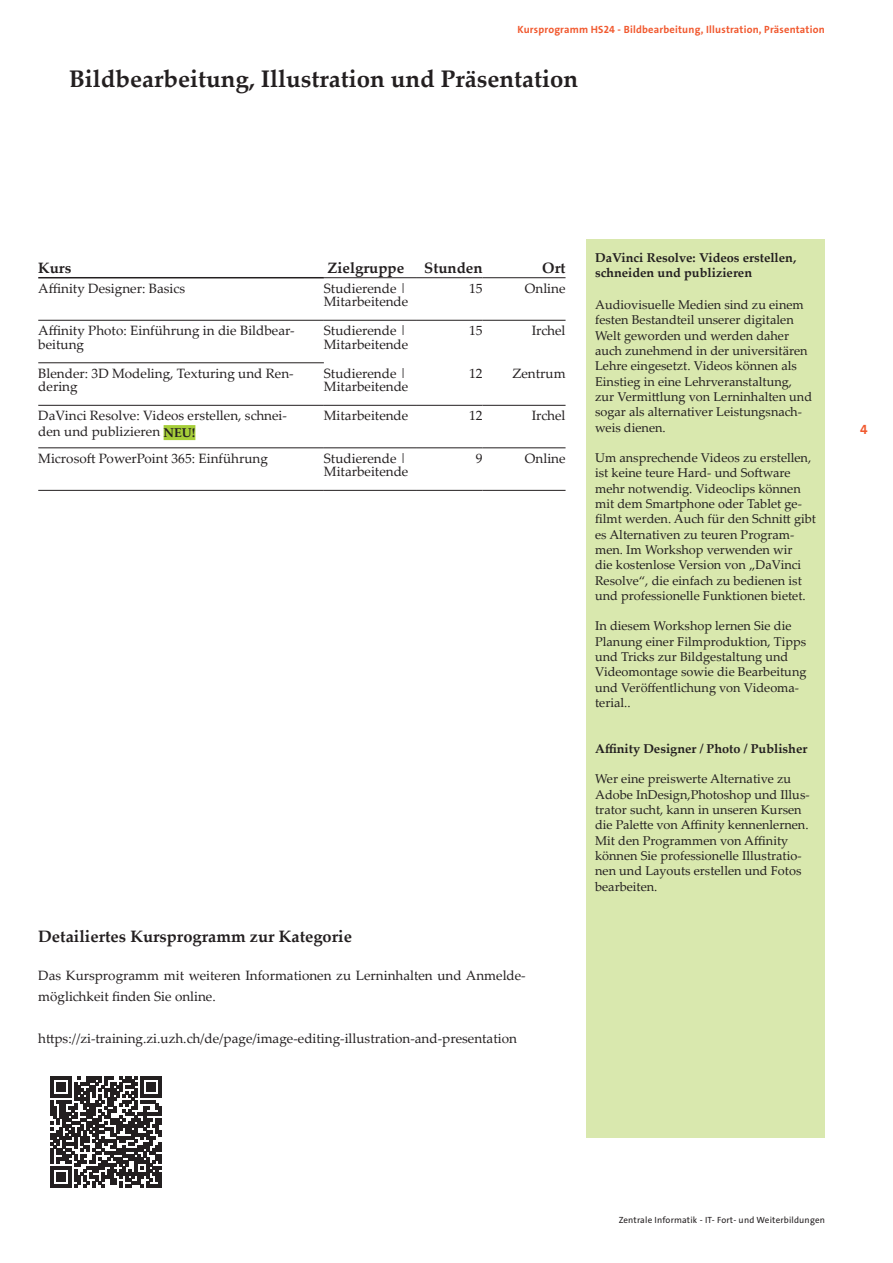
<style>
.page{position:relative;width:893px;height:1263px;background:#fff}
.page>*{position:absolute;margin:0;border:0;box-sizing:border-box;transform-origin:0 0}
.t1{font:700 24px "Palatino Linotype";color:#231f20}
.t2{font:700 16.5px "Palatino Linotype";color:#231f20}
.t3{font:700 15px "Palatino Linotype";color:#231f20}
.t4{font:13.5px/13.5px "Palatino Linotype";color:#231f20}
.t5{font:13.5px "The Sans LP7 Bld";color:#f1592f}
.t6{font:12.75px/15.3px "Palatino Linotype";color:#231f20}
.t7{font:700 12.75px/15.3px "Palatino Linotype";color:#231f20}
.t8{font:10.5px "The Sans LP7 Bld";letter-spacing:.02em;color:#f1592f}
.t9{font:9px "The Sans LP5 Plain";letter-spacing:.02em;color:#231f20}
</style>
<div class="page">
<div style="left:587px;top:239px;width:238px;height:898px;background:#d9e8ae"></div>
<hr style="left:38px;top:320px;width:286px;height:1px;background:#231f20">
<hr style="left:38px;top:405px;width:286px;height:1px;background:#231f20">
<hr style="left:38px;top:448px;width:286px;height:1px;background:#231f20">
<hr style="left:38px;top:490px;width:286px;height:1px;background:#231f20">
<hr style="left:324px;top:277px;width:92px;height:1px;background:#231f20">
<hr style="left:416px;top:277px;width:67px;height:1px;background:#231f20">
<hr style="left:483px;top:277px;width:83px;height:1px;background:#231f20">
<hr style="left:324px;top:320px;width:92px;height:1px;background:#231f20">
<hr style="left:324px;top:405px;width:92px;height:1px;background:#231f20">
<hr style="left:324px;top:448px;width:92px;height:1px;background:#231f20">
<hr style="left:324px;top:490px;width:92px;height:1px;background:#231f20">
<hr style="left:416px;top:320px;width:67px;height:1px;background:#231f20">
<hr style="left:416px;top:405px;width:67px;height:1px;background:#231f20">
<hr style="left:416px;top:448px;width:67px;height:1px;background:#231f20">
<hr style="left:416px;top:490px;width:67px;height:1px;background:#231f20">
<hr style="left:483px;top:320px;width:83px;height:1px;background:#231f20">
<hr style="left:483px;top:405px;width:83px;height:1px;background:#231f20">
<hr style="left:483px;top:448px;width:83px;height:1px;background:#231f20">
<hr style="left:483px;top:490px;width:83px;height:1px;background:#231f20">
<hr style="left:38px;top:277px;width:286px;height:1px;background:#231f20">
<hr style="left:38px;top:362px;width:286px;height:1px;background:#231f20">
<div style="left:164px;top:425px;width:31px;height:15px;background:#a6ce39"></div>
<svg style="left:50px;top:1076px;width:111px;height:111px"></svg>
<hr style="left:158px;top:1172px;width:3px;height:15px;background:#231f20">
<p class="t8" style="left:518px;top:23px;width:309px">Kursprogramm HS24 - Bildbearbeitung, Illustration, Präsentation</p>
<h1 class="t1" style="left:69px;top:61px;width:511px">Bildbearbeitung, Illustration und Präsentation</h1>
<p class="t3" style="left:38px;top:257px;width:35px">Kurs</p>
<p class="t3" style="left:328px;top:257px;width:78px">Zielgruppe</p>
<p class="t3" style="left:424px;top:257px;width:60px">Stunden</p>
<p class="t3" style="left:542px;top:257px;width:25px">Ort</p>
<p class="t4" style="left:38px;top:281px;width:148px">Affinity Designer: Basics</p>
<p class="t4" style="left:324px;top:281px;width:86px">Studierende |<br>Mitarbeitende</p>
<p class="t4" style="left:469px;top:281px;width:15px">15</p>
<p class="t4" style="left:525px;top:281px;width:42px">Online</p>
<p class="t4" style="left:38px;top:323px;width:258px">Affinity Photo: Einführung in die Bildbear&shy;beitung</p>
<p class="t4" style="left:324px;top:323px;width:86px">Studierende |<br>Mitarbeitende</p>
<p class="t4" style="left:469px;top:323px;width:15px">15</p>
<p class="t4" style="left:532px;top:323px;width:35px">Irchel</p>
<p class="t4" style="left:38px;top:366px;width:257px">Blender: 3D Modeling, Texturing und Ren&shy;dering</p>
<p class="t4" style="left:324px;top:366px;width:86px">Studierende |<br>Mitarbeitende</p>
<p class="t4" style="left:469px;top:366px;width:15px">12</p>
<p class="t4" style="left:512px;top:366px;width:55px">Zentrum</p>
<p class="t4" style="left:38px;top:407px;width:250px;line-height:15.3px">DaVinci Resolve: Videos erstellen, schnei&shy;den und publizieren <sub>NEU!</sub></p>
<p class="t4" style="left:324px;top:408px;width:86px">Mitarbeitende</p>
<p class="t4" style="left:469px;top:408px;width:15px">12</p>
<p class="t4" style="left:532px;top:408px;width:35px">Irchel</p>
<p class="t4" style="left:38px;top:451px;width:231px">Microsoft PowerPoint 365: Einführung</p>
<p class="t4" style="left:324px;top:451px;width:86px">Studierende |<br>Mitarbeitende</p>
<p class="t4" style="left:476px;top:451px;width:8px">9</p>
<p class="t4" style="left:525px;top:451px;width:42px">Online</p>
<p class="t2" style="left:38px;top:925px;width:315px">Detailiertes Kursprogramm zur Kategorie</p>
<p class="t4" style="left:38px;top:965px;width:489px;line-height:21px">Das Kursprogramm mit weiteren Informationen zu Lerninhalten und Anmelde&shy;möglichkeit finden Sie online.</p>
<p class="t4" style="left:38px;top:1031px;width:480px">https://zi-training.zi.uzh.ch/de/page/image-editing-illustration-and-presentation</p>
<p class="t7" style="left:595px;top:249px;width:203px">DaVinci Resolve: Videos erstellen, schneiden und publizieren</p>
<p class="t6" style="left:595px;top:297px;width:219px">Audiovisuelle Medien sind zu einem festen Bestandteil unserer digitalen Welt geworden und werden daher auch zunehmend in der universitären Lehre eingesetzt. Videos können als Einstieg in eine Lehrveranstaltung, zur Vermittlung von Lerninhalten und sogar als alternativer Leistungsnach&shy;weis dienen.</p>
<p class="t6" style="left:595px;top:450px;width:222px">Um ansprechende Videos zu erstellen, ist keine teure Hard- und Software mehr notwendig. Videoclips können mit dem Smartphone oder Tablet ge&shy;filmt werden. Auch für den Schnitt gibt es Alternativen zu teuren Program&shy;men. Im Workshop verwenden wir<br>die kostenlose Version von „DaVinci Resolve“, die einfach zu bedienen ist und professionelle Funktionen bietet.</p>
<p class="t6" style="left:595px;top:618px;width:213px">In diesem Workshop lernen Sie die<br>Planung einer Filmproduktion, Tipps und Tricks zur Bildgestaltung und<br>Videomontage sowie die Bearbeitung und Veröffentlichung von Videoma&shy;terial..</p>
<p class="t7" style="left:595px;top:740px;width:214px">Affinity Designer / Photo / Publisher</p>
<p class="t6" style="left:595px;top:771px;width:216px">Wer eine preiswerte Alternative zu Adobe InDesign,Photoshop und Illus&shy;trator sucht, kann in unseren Kursen die Palette von Affinity kennenlernen.<br>Mit den Programmen von Affinity können Sie professionelle Illustratio&shy;nen und Layouts erstellen und Fotos bearbeiten.</p>
<p class="t5" style="left:860px;top:421px;width:9px">4</p>
<p class="t9" style="left:619px;top:1214px;width:208px">Zentrale Informatik - IT- Fort- und Weiterbildungen</p>
</div>
